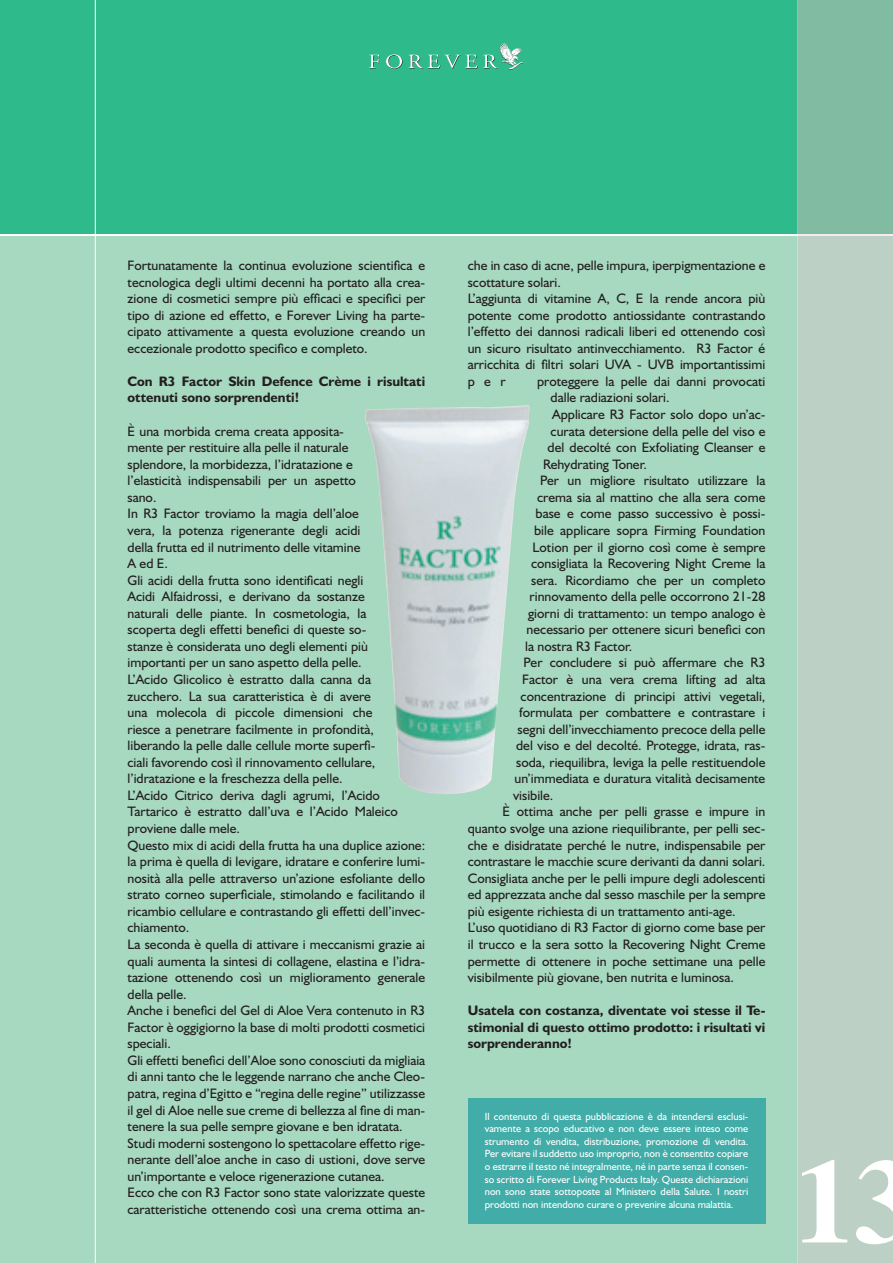
<style>
.page{position:relative;width:893px;height:1263px;background:#fff}
.page>*{position:absolute;margin:0;border:0;box-sizing:border-box;transform-origin:0 0}
.t1{font:700 120px "Times";color:#fff}
.t2{font:13.8px/16.5px "Humanist 521 BT";color:#231f20}
.t3{font:700 13.8px/16.5px "Humanist 521 BT";color:#231f20}
.t4{font:10.5px/12.6px "Humanist 521 BT";color:#fff;text-align:justify}
</style>
<div class="page">
<div style="left:0;top:236px;width:797px;height:1027px;background:#a7d8c0"></div>
<div style="left:0;top:0;width:797px;height:234px;background:#2fba8c"></div>
<svg style="left:369px;top:55px;width:11px;height:14px"></svg>
<svg style="left:386px;top:43px;width:138px;height:27px"></svg>
<svg style="left:94px;top:0;width:2px;height:1263px"></svg>
<div style="left:798px;top:236px;width:95px;height:1027px;background:#bcd0c5"></div>
<div style="left:798px;top:0;width:95px;height:234px;background:#81bba1"></div>
<hr style="left:798px;top:234px;width:95px;height:2px;background:#f6e9ef">
<hr style="left:797px;top:236px;width:1px;height:1027px;background:#c1e3d1">
<hr style="left:797px;top:0;width:1px;height:234px;background:#82cbab">
<img style="left:365px;top:405px;width:165px;height:389px">
<div style="left:468px;top:1098px;width:297px;height:125px;background:#41aca8"></div>
<p class="t2" style="left:128px;top:257px;width:299px;text-align:justify">Fortunatamente la continua evoluzione scientifica e tecnologica degli ultimi decenni ha portato alla crea&shy;zione di cosmetici sempre più efficaci e specifici per tipo di azione ed effetto, e Forever Living ha parte&shy;cipato attivamente a questa evoluzione creando un eccezionale prodotto specifico e completo.</p>
<p class="t3" style="left:128px;top:373px;width:299px">Con R3 Factor Skin Defence Crème i risultati ottenuti sono sorprendenti!</p>
<p class="t2" style="left:128px;top:422px;width:299px">È una morbida crema creata apposita-<br>mente per restituire alla pelle il naturale<br>splendore, la morbidezza, l’idratazione e<br>l’elasticità indispensabili per un aspetto<br>sano.<br>In R3 Factor troviamo la magia dell’aloe<br>vera, la potenza rigenerante degli acidi<br>della frutta ed il nutrimento delle vitamine<br>A ed E.<br>Gli acidi della frutta sono identificati negli<br>Acidi Alfaidrossi, e derivano da sostanze<br>naturali delle piante. In cosmetologia, la<br>scoperta degli effetti benefici di queste so-<br>stanze è considerata uno degli elementi più importanti per un sano aspetto della pelle.<br>L’Acido Glicolico è estratto dalla canna da zucchero. La sua caratteristica è di avere<br>una molecola di piccole dimensioni che<br>riesce a penetrare facilmente in profondità, liberando la pelle dalle cellule morte superfi-<br>ciali favorendo così il rinnovamento cellulare, l’idratazione e la freschezza della pelle.<br>L’Acido Citrico deriva dagli agrumi, l’Acido Tartarico è estratto dall’uva e l’Acido Maleico proviene dalle mele.<br>Questo mix di acidi della frutta ha una duplice azione: la prima è quella di levigare, idratare e conferire lumi&shy;nosità alla pelle attraverso un’azione esfoliante dello strato corneo superficiale, stimolando e facilitando il ricambio cellulare e contrastando gli effetti dell’invec&shy;chiamento.<br>La seconda è quella di attivare i meccanismi grazie ai quali aumenta la sintesi di collagene, elastina e l’idra&shy;tazione ottenendo così un miglioramento generale della pelle.<br>Anche i benefici del Gel di Aloe Vera contenuto in R3<br>Factor è oggigiorno la base di molti prodotti cosmetici speciali.<br>Gli effetti benefici dell’Aloe sono conosciuti da migliaia di anni tanto che le leggende narrano che anche Cleo&shy;patra, regina d’Egitto e “regina delle regine” utilizzasse il gel di Aloe nelle sue creme di bellezza al fine di man&shy;tenere la sua pelle sempre giovane e ben idratata.<br>Studi moderni sostengono lo spettacolare effetto rige&shy;nerante dell’aloe anche in caso di ustioni, dove serve un’importante e veloce rigenerazione cutanea.<br>Ecco che con R3 Factor sono state valorizzate queste caratteristiche ottenendo così una crema ottima an-</p>
<p class="t2" style="left:468px;top:257px;width:299px">che in caso di acne, pelle impura, iperpigmentazione e scottature solari.<br>L’aggiunta di vitamine A, C, E la rende ancora più potente come prodotto antiossidante contrastando l’effetto dei dannosi radicali liberi ed ottenendo così un sicuro risultato antinvecchiamento. R3 Factor é arricchita di filtri solari UVA - UVB importantissimi per</p>
<p class="t2" style="left:537px;top:373px;width:230px">proteggere la pelle dai danni provocati</p>
<p class="t2" style="left:551px;top:389px;width:120px">dalle radiazioni solari.</p>
<p class="t2" style="left:552px;top:406px;width:215px">Applicare R3 Factor solo dopo un’ac-</p>
<p class="t2" style="left:551px;top:422px;width:216px">curata detersione della pelle del viso e</p>
<p class="t2" style="left:548px;top:439px;width:219px">del decolté con Exfoliating Cleanser e</p>
<p class="t2" style="left:543px;top:455px;width:105px">Rehydrating Toner.</p>
<p class="t2" style="left:540px;top:472px;width:227px">Per un migliore risultato utilizzare la</p>
<p class="t2" style="left:537px;top:489px;width:230px">crema sia al mattino che alla sera come</p>
<p class="t2" style="left:536px;top:505px;width:231px">base e come passo successivo è possi-</p>
<p class="t2" style="left:534px;top:522px;width:233px">bile applicare sopra Firming Foundation</p>
<p class="t2" style="left:533px;top:538px;width:234px">Lotion per il giorno così come è sempre</p>
<p class="t2" style="left:531px;top:555px;width:236px">consigliata la Recovering Night Creme la</p>
<p class="t2" style="left:531px;top:571px;width:236px">sera. Ricordiamo che per un completo</p>
<p class="t2" style="left:530px;top:588px;width:237px">rinnovamento della pelle occorrono 21-28</p>
<p class="t2" style="left:528px;top:604px;width:239px">giorni di trattamento: un tempo analogo è</p>
<p class="t2" style="left:527px;top:621px;width:240px">necessario per ottenere sicuri benefici con</p>
<p class="t2" style="left:525px;top:638px;width:109px">la nostra R3 Factor.</p>
<p class="t2" style="left:524px;top:654px;width:243px">Per concludere si può affermare che R3</p>
<p class="t2" style="left:522px;top:671px;width:245px">Factor è una vera crema lifting ad alta</p>
<p class="t2" style="left:521px;top:687px;width:246px">concentrazione di principi attivi vegetali,</p>
<p class="t2" style="left:519px;top:704px;width:248px">formulata per combattere e contrastare i</p>
<p class="t2" style="left:518px;top:720px;width:249px">segni dell’invecchiamento precoce della pelle</p>
<p class="t2" style="left:516px;top:737px;width:251px">del viso e del decolté. Protegge, idrata, ras-</p>
<p class="t2" style="left:516px;top:753px;width:251px">soda, riequilibra, leviga la pelle restituendole</p>
<p class="t2" style="left:515px;top:770px;width:252px">un’immediata e duratura vitalità decisamente</p>
<p class="t2" style="left:513px;top:787px;width:42px">visibile.</p>
<p class="t2" style="left:503px;top:803px;width:264px">È ottima anche per pelli grasse e impure in</p>
<p class="t2" style="left:468px;top:820px;width:299px">quanto svolge una azione riequilibrante, per pelli sec-</p>
<p class="t2" style="left:468px;top:836px;width:299px">che e disidratate perché le nutre, indispensabile per</p>
<p class="t2" style="left:468px;top:853px;width:299px">contrastare le macchie scure derivanti da danni solari.</p>
<p class="t2" style="left:468px;top:869px;width:299px">Consigliata anche per le pelli impure degli adolescenti</p>
<p class="t2" style="left:468px;top:886px;width:299px">ed apprezzata anche dal sesso maschile per la sempre</p>
<p class="t2" style="left:468px;top:903px;width:269px">più esigente richiesta di un trattamento anti-age.</p>
<p class="t2" style="left:468px;top:919px;width:299px">L’uso quotidiano di R3 Factor di giorno come base per</p>
<p class="t2" style="left:468px;top:936px;width:299px">il trucco e la sera sotto la Recovering Night Creme</p>
<p class="t2" style="left:468px;top:952px;width:299px">permette di ottenere in poche settimane una pelle</p>
<p class="t2" style="left:468px;top:969px;width:268px">visibilmente più giovane, ben nutrita e luminosa.</p>
<p class="t3" style="left:468px;top:1002px;width:299px;text-align:justify">Usatela con costanza, diventate voi stesse il Te&shy;stimonial di questo ottimo prodotto: i risultati vi sorprenderanno!</p>
<p class="t4" style="left:485px;top:1109px;width:265px">Il contenuto di questa pubblicazione è da intendersi esclusi&shy;vamente a scopo educativo e non deve essere inteso come strumento di vendita, distribuzione, promozione di vendita.<br>Per evitare il suddetto uso improprio, non è consentito copiare o estrarre il testo né integralmente, né in parte senza il consen&shy;so scritto di Forever Living Products Italy. Queste dichiarazioni non sono state sottoposte al Ministero della Salute. I nostri prodotti non intendono curare o prevenire alcuna malattia.</p>
<h1 class="t1" style="left:794px;top:1087px;width:121px">13</h1>
</div>
